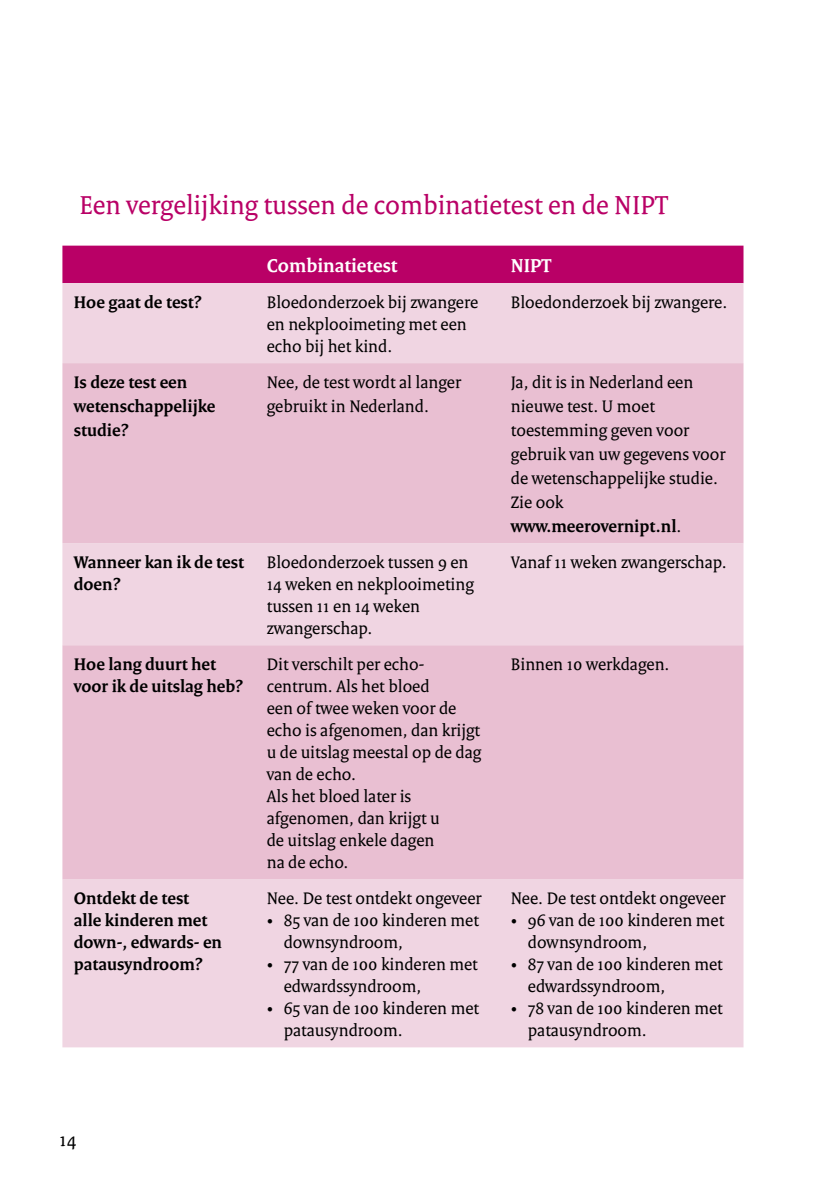
<style>
.page{position:relative;width:840px;height:1191px;background:#fff}
.page>*{position:absolute;margin:0;border:0;box-sizing:border-box;transform-origin:0 0}
._10_RIVM_Broodtekst{font:28px "Rijksoverheid Serif";color:#b90066}
._10_RIVM_Broodtekst-2{font:700 20px "Rijksoverheid Serif";color:#fff}
.t1{font:20px "Rijksoverheid Serif";color:#000}
._10_RIVM_Broodtekst-3{font:18px/22px "Rijksoverheid Serif";color:#000}
._10_RIVM_Broodtekst-4{font:700 18px/22px "Rijksoverheid Serif";color:#000}
.s1{font-weight:400}
</style>
<div class="page">
<div style="left:62px;top:246px;width:681px;height:37px;background:#b90066"></div>
<div style="left:62px;top:283px;width:681px;height:764px;background:#f0d5e2"></div>
<svg style="left:62px;top:363px;width:681px;height:516px;background:#eac3d5"></svg>
<p class="_10_RIVM_Broodtekst" style="left:79px;top:188px;width:589px">Een vergelijking tussen de combinatietest en de NIPT</p>
<p class="_10_RIVM_Broodtekst-2" style="left:266px;top:253px;width:132px">Combinatietest</p>
<p class="_10_RIVM_Broodtekst-2" style="left:510px;top:253px;width:42px">NIPT</p>
<p class="_10_RIVM_Broodtekst-4" style="left:74px;top:291px;width:129px">Hoe gaat de test?</p>
<p class="_10_RIVM_Broodtekst-3" style="left:266px;top:291px;width:213px">Bloedonderzoek bij zwangere en nekplooimeting met een echo bij het kind.</p>
<p class="_10_RIVM_Broodtekst-3" style="left:510px;top:291px;width:218px">Bloedonderzoek bij zwangere.</p>
<p class="_10_RIVM_Broodtekst-4" style="left:74px;top:370px;width:143px;line-height:24px">Is deze test een wetenschappelijke studie?</p>
<p class="_10_RIVM_Broodtekst-3" style="left:266px;top:370px;width:196px;line-height:24px">Nee, de test wordt al langer gebruikt in Nederland.</p>
<p class="_10_RIVM_Broodtekst-3" style="left:510px;top:370px;width:216px;line-height:24px">Ja, dit is in Nederland een nieuwe test. U moet toestemming geven voor gebruik van uw gegevens voor de wetenschappelijke studie.<br>Zie ook</p>
<p class="_10_RIVM_Broodtekst-4" style="left:510px;top:515px;width:172px">www.meerovernipt.nl<span class="s1">.</span></p>
<p class="_10_RIVM_Broodtekst-4" style="left:74px;top:551px;width:172px">Wanneer kan ik de test doen?</p>
<p class="_10_RIVM_Broodtekst-3" style="left:266px;top:551px;width:209px">Bloedonderzoek tussen 9 en<br>14 weken en nekplooimeting tussen 11 en 14 weken zwangerschap.</p>
<p class="_10_RIVM_Broodtekst-3" style="left:510px;top:551px;width:217px">Vanaf 11 weken zwangerschap.</p>
<p class="_10_RIVM_Broodtekst-4" style="left:74px;top:653px;width:171px">Hoe lang duurt het voor ik de uitslag heb?</p>
<p class="_10_RIVM_Broodtekst-3" style="left:266px;top:653px;width:216px">Dit verschilt per echo&shy;centrum. Als het bloed<br>een of twee weken voor de echo is afgenomen, dan krijgt u de uitslag meestal op de dag van de echo.<br>Als het bloed later is afgenomen, dan krijgt u<br>de uitslag enkele dagen<br>na de echo.</p>
<p class="_10_RIVM_Broodtekst-3" style="left:510px;top:653px;width:160px">Binnen 10 werkdagen.</p>
<p class="_10_RIVM_Broodtekst-4" style="left:74px;top:887px;width:150px">Ontdekt de test<br>alle kinderen met down-, edwards- en patausyndroom?</p>
<p class="_10_RIVM_Broodtekst-3" style="left:266px;top:887px;width:216px">Nee. De test ontdekt ongeveer</p>
<p class="_10_RIVM_Broodtekst-3" style="left:510px;top:887px;width:216px">Nee. De test ontdekt ongeveer</p>
<p class="_10_RIVM_Broodtekst-3" style="left:527px;top:909px;width:198px;text-indent:-17px">• 96 van de 100 kinderen met downsyndroom,</p>
<p class="_10_RIVM_Broodtekst-3" style="left:527px;top:953px;width:196px;text-indent:-17px">• 87 van de 100 kinderen met edwardssyndroom,</p>
<p class="_10_RIVM_Broodtekst-3" style="left:527px;top:997px;width:196px;text-indent:-17px">• 78 van de 100 kinderen met patausyndroom.</p>
<p class="_10_RIVM_Broodtekst-3" style="left:283px;top:909px;width:196px;text-indent:-17px">• 85 van de 100 kinderen met downsyndroom,</p>
<p class="_10_RIVM_Broodtekst-3" style="left:283px;top:953px;width:195px;text-indent:-17px">• 77 van de 100 kinderen met edwardssyndroom,</p>
<p class="_10_RIVM_Broodtekst-3" style="left:283px;top:997px;width:197px;text-indent:-17px">• 65 van de 100 kinderen met patausyndroom.</p>
<p class="t1" style="left:60px;top:1127px;width:18px">14</p>
</div>
